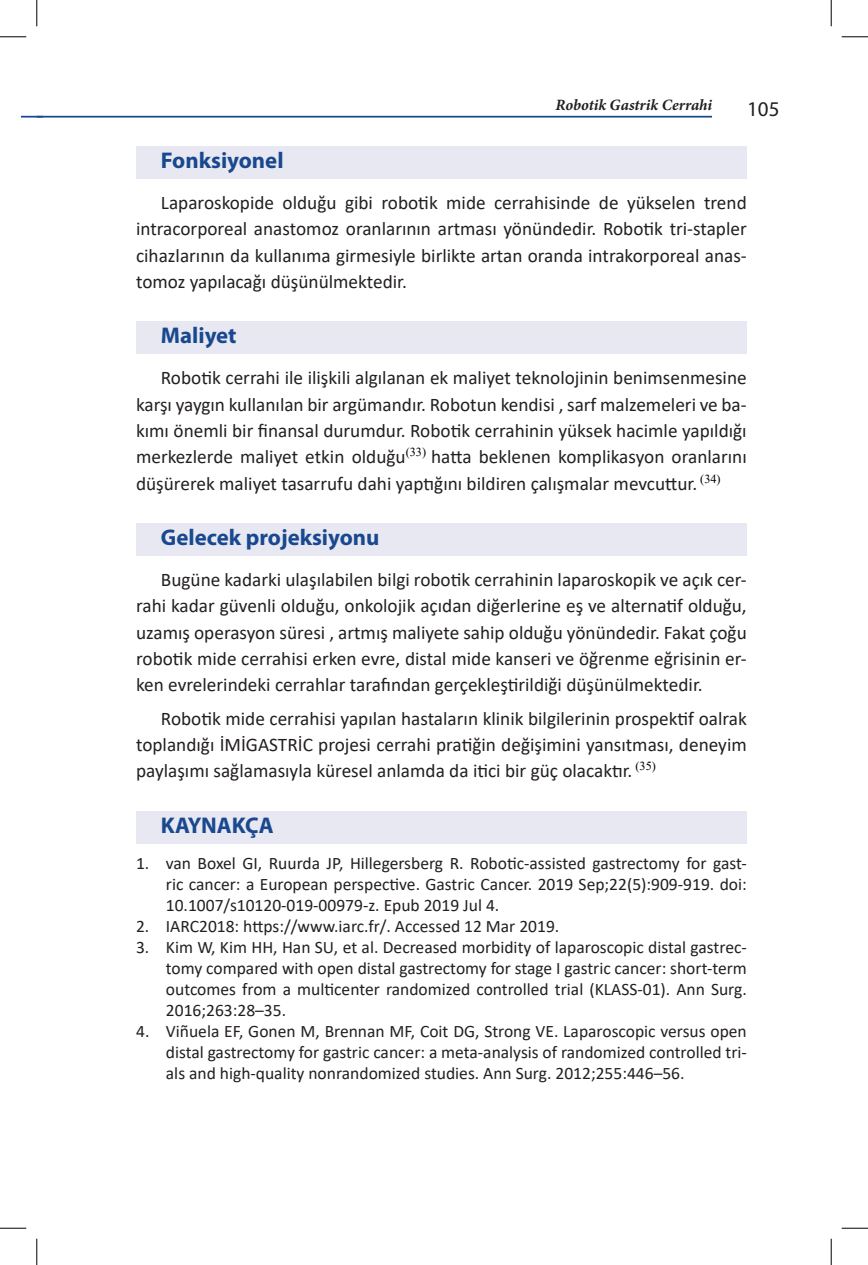
<style>
.page{position:relative;width:868px;height:1265px;background:#fff}
.page>*{position:absolute;margin:0;border:0;box-sizing:border-box;transform-origin:0 0}
.t1{font:700 22.75px "Myriad Pro";color:#19488f}
.t2{font:21px "Myriad Pro";color:#231f20}
.t3{font:19.25px/26.2px "Calibri";color:#231f20;text-align:justify}
.t4{font:17.5px/21px "Calibri";color:#231f20;text-align:justify}
.t5{font:italic 700 15.75px "Minion Pro";color:#231f20}
</style>
<div class="page">
<hr style="left:37px;top:116px;width:674px;height:1px;background:#19488f">
<svg style="left:22px;top:116px;width:15px;height:1px"></svg>
<div style="left:136px;top:146px;width:610px;height:33px;background:#e7e8f1"></div>
<div style="left:136px;top:321px;width:610px;height:33px;background:#e7e8f1"></div>
<div style="left:136px;top:522px;width:610px;height:33px;background:#e7e8f1"></div>
<div style="left:136px;top:810px;width:610px;height:33px;background:#e7e8f1"></div>
<svg style="left:0;top:36px;width:26px;height:1px"></svg>
<svg style="left:841px;top:36px;width:26px;height:1px"></svg>
<svg style="left:0;top:1227px;width:26px;height:1px"></svg>
<svg style="left:841px;top:1227px;width:26px;height:1px"></svg>
<svg style="left:36px;top:0;width:1px;height:26px"></svg>
<svg style="left:36px;top:1238px;width:1px;height:26px"></svg>
<svg style="left:830px;top:0;width:1px;height:26px"></svg>
<svg style="left:830px;top:1238px;width:1px;height:26px"></svg>
<p class="t5" style="left:555px;top:94px;width:158px">Robotik Gastrik Cerrahi</p>
<p class="t2" style="left:746px;top:96px;width:34px">105</p>
<p class="t1" style="left:161px;top:148px;width:124px">Fonksiyonel</p>
<p class="t3" style="left:136px;top:189px;width:612px;text-indent:25px">Laparoskopide olduğu gibi robotik mide cerrahisinde de yükselen trend intracorporeal anastomoz oranlarının artması yönündedir. Robotik tri-stapler cihazlarının da kullanıma girmesiyle birlikte artan oranda intrakorporeal anas&shy;tomoz yapılacağı düşünülmektedir.</p>
<p class="t1" style="left:161px;top:323px;width:77px">Maliyet</p>
<p class="t3" style="left:136px;top:364px;width:612px;text-indent:25px">Robotik cerrahi ile ilişkili algılanan ek maliyet teknolojinin benimsenmesine karşı yaygın kullanılan bir argümandır. Robotun kendisi , sarf malzemeleri ve ba&shy;kımı önemli bir finansal durumdur. Robotik cerrahinin yüksek hacimle yapıldığı merkezlerde maliyet etkin olduğu<sup>(33)</sup> hatta beklenen komplikasyon oranlarını düşürerek maliyet tasarrufu dahi yaptığını bildiren çalışmalar mevcuttur. <sup>(34)</sup></p>
<p class="t1" style="left:161px;top:524px;width:220px">Gelecek projeksiyonu</p>
<p class="t3" style="left:136px;top:566px;width:612px;text-indent:25px">Bugüne kadarki ulaşılabilen bilgi robotik cerrahinin laparoskopik ve açık cer&shy;rahi kadar güvenli olduğu, onkolojik açıdan diğerlerine eş ve alternatif olduğu, uzamış operasyon süresi , artmış maliyete sahip olduğu yönündedir. Fakat çoğu robotik mide cerrahisi erken evre, distal mide kanseri ve öğrenme eğrisinin er&shy;ken evrelerindeki cerrahlar tarafından gerçekleştirildiği düşünülmektedir.</p>
<p class="t3" style="left:136px;top:704px;width:612px;text-indent:25px">Robotik mide cerrahisi yapılan hastaların klinik bilgilerinin prospektif oalrak toplandığı İMİGASTRİC projesi cerrahi pratiğin değişimini yansıtması, deneyim paylaşımı sağlamasıyla küresel anlamda da itici bir güç olacaktır. <sup>(35)</sup></p>
<p class="t1" style="left:161px;top:812px;width:114px">KAYNAKÇA</p>
<p class="t4" style="left:166px;top:851px;width:582px;text-indent:-30px">1. van Boxel GI, Ruurda JP, Hillegersberg R. Robotic‑assisted gastrectomy for gast&shy;ric cancer: a European perspective. Gastric Cancer. 2019 Sep;22(5):909-919. doi:<br>10.1007/s10120-019-00979-z. Epub 2019 Jul 4.</p>
<p class="t4" style="left:136px;top:914px;width:424px">2. IARC2018: https://www.iarc.fr/. Accessed 12 Mar 2019.</p>
<p class="t4" style="left:166px;top:935px;width:582px;text-indent:-30px">3. Kim W, Kim HH, Han SU, et al. Decreased morbidity of laparoscopic distal gastrec&shy;tomy compared with open distal gastrectomy for stage I gastric cancer: short-term outcomes from a multicenter randomized controlled trial (KLASS-01). Ann Surg.<br>2016;263:28–35.</p>
<p class="t4" style="left:166px;top:1019px;width:582px;text-indent:-30px">4. Viñuela EF, Gonen M, Brennan MF, Coit DG, Strong VE. Laparoscopic versus open distal gastrectomy for gastric cancer: a meta-analysis of randomized controlled tri&shy;als and high-quality nonrandomized studies. Ann Surg. 2012;255:446–56.</p>
</div>
